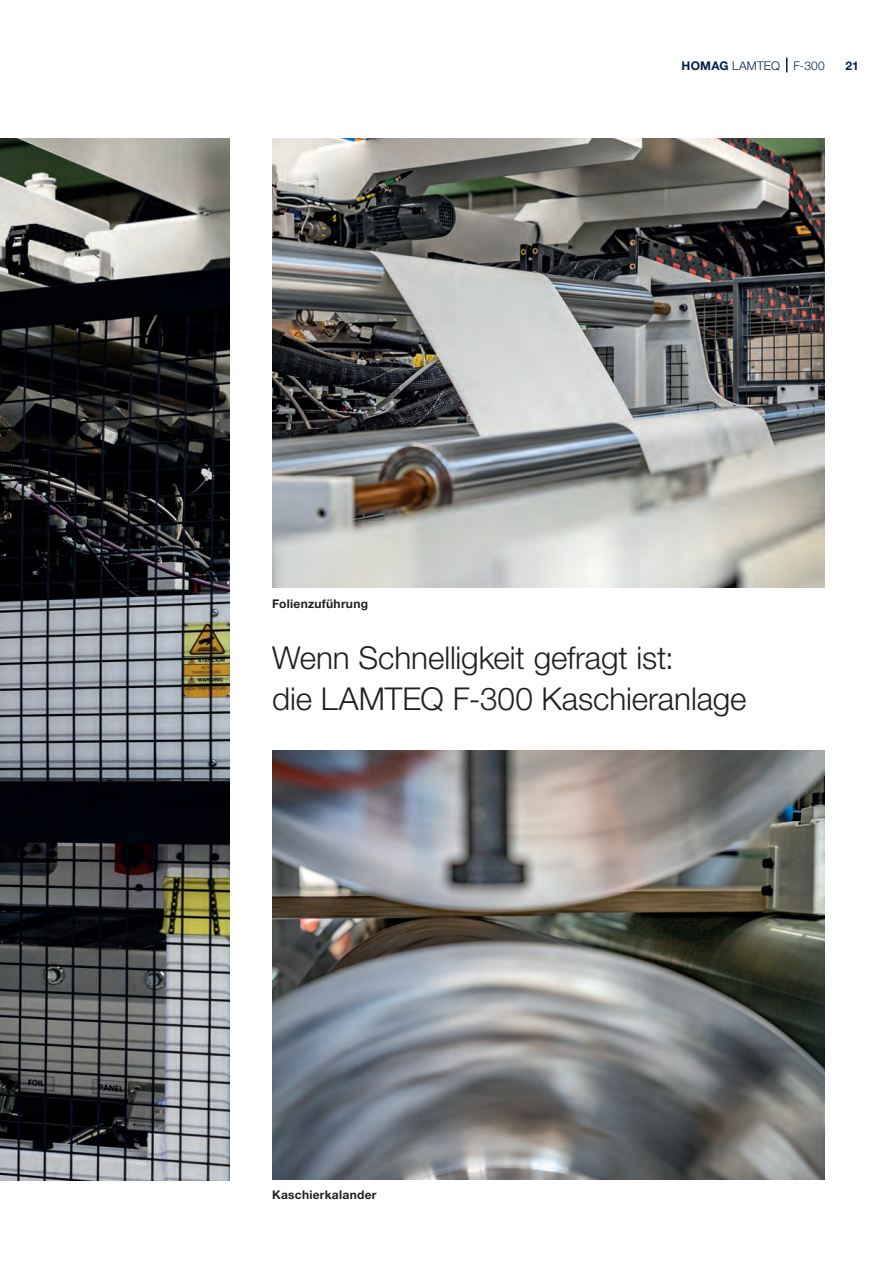
<style>
.page{position:relative;width:893px;height:1263px;background:#fff}
.page>*{position:absolute;margin:0;border:0;box-sizing:border-box;transform-origin:0 0}
.t1{font:300 31.5px/40.8px "Helvetica Neue LTW1 G";letter-spacing:-.005em;color:#231f20}
.t2{font:700 12px "Helvetica Neue LTW1 G";letter-spacing:.025em;color:#231f20}
.t3{font:300 12px "Helvetica Neue LTW1 G";letter-spacing:.02em;color:#00214f}
.t4{font:700 12px "Helvetica Neue LTW1 G";color:#00214f}
.s1{font-weight:700}
</style>
<div class="page">
<img style="left:0;top:139px;width:230px;height:1041px">
<img style="left:272px;top:751px;width:553px;height:428px">
<img style="left:272px;top:139px;width:553px;height:448px">
<svg style="left:786px;top:58px;width:1px;height:14px"></svg>
<p class="t2" style="left:272px;top:596px;width:97px">Folienzuführung</p>
<p class="t3" style="left:682px;top:58px;width:145px"><span class="s1">HOMAG</span> LAMTEQ F-300</p>
<p class="t4" style="left:845px;top:58px;width:15px">21</p>
<p class="t1" style="left:272px;top:637px;width:476px">Wenn Schnelligkeit gefragt ist:<br>die LAMTEQ F-300 Kaschieranlage</p>
<p class="t2" style="left:272px;top:1188px;width:106px">Kaschierkalander</p>
</div>
